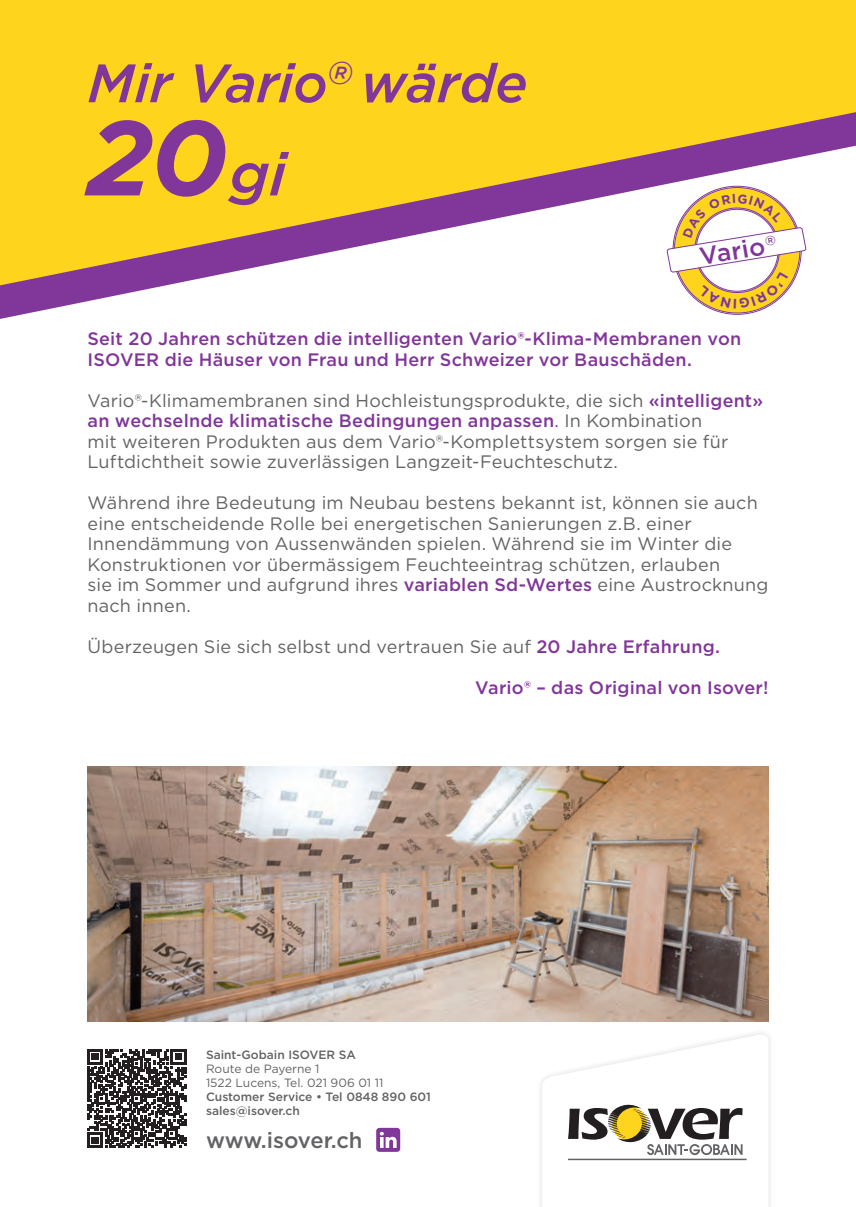
<style>
.page{position:relative;width:856px;height:1207px;background:#fff}
.page>*{position:absolute;margin:0;border:0;box-sizing:border-box;transform-origin:0 0}
.t1{font:italic 700 106px "Gotham";color:#813699}
.t2{font:italic 500 60px "Gotham";color:#813699}
.t3{font:italic 500 54px "Gotham";letter-spacing:-.005em;color:#813699}
.t4{font:500 24.6px "Gotham";color:#7f3799}
.t5{font:500 22px "Gotham";letter-spacing:-.005em;color:#636366}
.t6{font:18px/20.6px "Gotham";letter-spacing:.01em;color:#636366}
.t7{font:500 18px/20.6px "Gotham";letter-spacing:.015em;color:#813699}
.t8{font:500 12px "Gotham";color:#636366}
.t9{font:12px "Gotham";color:#636366}
.s1{font-weight:500;color:#813699}
.s2{color:#813699}
</style>
<div class="page">
<svg style="left:0;top:0;width:855px;height:319px;fill:#fed41d"></svg>
<svg style="left:674px;top:187px;width:125px;height:126px"></svg>
<svg style="left:87px;top:1049px;width:99px;height:99px"></svg>
<div style="left:376px;top:1127px;width:24px;height:24px;background:#813699;border-radius:3px"></div>
<svg style="left:379px;top:1131px;width:17px;height:16px"></svg>
<svg style="left:541px;top:1033px;width:227px;height:174px"></svg>
<img style="left:87px;top:766px;width:681px;height:255px">
<svg style="left:666px;top:194px;width:139px;height:114px"></svg>
<p class="t3" style="left:87px;top:48px;width:441px">Mir Vario<sup>®</sup> wärde</p>
<p class="t1" style="left:87px;top:88px;width:141px">20</p>
<p class="t2" style="left:229px;top:135px;width:58px">gi</p>
<p class="t4" style="left:696px;top:240px;width:79px;rotate:-9deg">Vario<sup>®</sup></p>
<p class="t7" style="left:87px;top:328px;width:655px">Seit 20 Jahren schützen die intelligenten Vario®-Klima-Membranen von<br>ISOVER die Häuser von Frau und Herr Schweizer vor Bauschäden.</p>
<p class="t6" style="left:87px;top:390px;width:677px">Vario®-Klimamembranen sind Hochleistungsprodukte, die sich <span class="s1">«intelligent» an wechselnde klimatische Bedingungen anpassen</span><span class="s2">.</span> In Kombination<br>mit weiteren Produkten aus dem Vario®-Komplettsystem sorgen sie für Luftdichtheit sowie zuverlässigen Langzeit-Feuchteschutz.</p>
<p class="t6" style="left:87px;top:492px;width:682px">Während ihre Bedeutung im Neubau bestens bekannt ist, können sie auch eine entscheidende Rolle bei energetischen Sanierungen z.B. einer Innendämmung von Aussenwänden spielen. Während sie im Winter die Konstruktionen vor übermässigem Feuchteeintrag schützen, erlauben<br>sie im Sommer und aufgrund ihres <span class="s1">variablen Sd-Wertes</span> eine Austrocknung nach innen.</p>
<p class="t6" style="left:87px;top:636px;width:633px">Überzeugen Sie sich selbst und vertrauen Sie auf <span class="s1">20 Jahre Erfahrung.</span></p>
<p class="t7" style="left:475px;top:677px;width:294px">Vario® – das Original von Isover!</p>
<p class="t8" style="left:206px;top:1046px;width:151px">Saint-Gobain ISOVER SA</p>
<p class="t9" style="left:206px;top:1061px;width:115px">Route de Payerne 1</p>
<p class="t9" style="left:206px;top:1075px;width:179px">1522 Lucens, Tel. 021 906 01 11</p>
<p class="t8" style="left:206px;top:1088px;width:226px">Customer Service • Tel 0848 890 601</p>
<p class="t8" style="left:206px;top:1102px;width:95px">sales@isover.ch</p>
<p class="t5" style="left:206px;top:1125px;width:158px">www.isover.ch</p>
</div>
